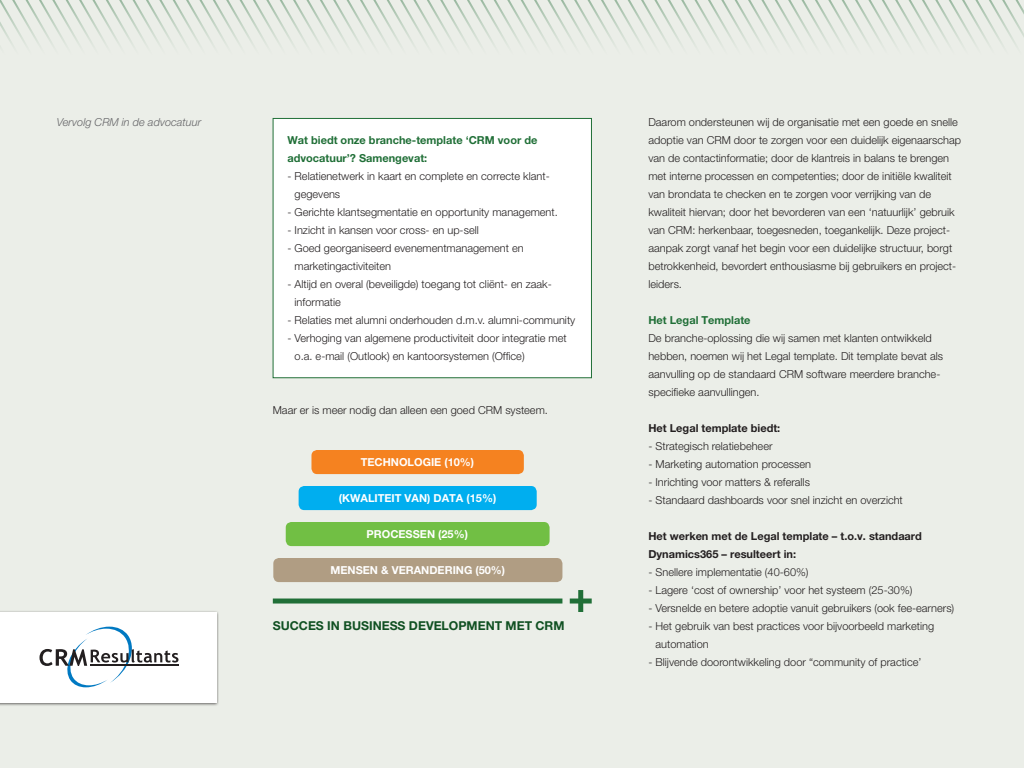
<style>
.page{position:relative;width:1024px;height:768px;background:#ebeee8}
.page>*{position:absolute;margin:0;border:0;box-sizing:border-box;transform-origin:0 0}
.t1{font:700 12.2px "Helvetica Neue LT Pro";color:#105022}
.t2{font:300 11px/18px "Helvetica Neue LT Pro";color:#231f20}
.t3{font:700 11px/18px "Helvetica Neue LT Pro";color:#231f20}
.t4{font:700 11px/18px "Helvetica Neue LT Pro";color:#206f37}
.t5{font:700 11px "Helvetica Neue LT Pro";color:#fff}
.t6{font:italic 300 11px "Helvetica Neue LT Pro";color:#636366}
</style>
<div class="page">
<svg style="left:0;top:0;width:1024px;height:45px"></svg>
<div style="left:0;top:610px;width:219px;height:96px;background:#231f20;opacity:.75"></div>
<div style="left:0;top:612px;width:216px;height:90px;background:#fff"></div>
<svg style="left:39px;top:627px;width:139px;height:60px"></svg>
<hr style="left:90px;top:665px;width:89px;height:1px;background:#231f20">
<div style="left:273px;top:118px;width:318px;height:260px;background:#fff"></div>
<div style="left:273px;top:118px;width:319px;height:260px;border:1px solid #206f37"></div>
<div style="left:273px;top:558px;width:289px;height:24px;background:#b09d83;border-radius:6px"></div>
<div style="left:286px;top:522px;width:264px;height:24px;background:#71bf44;border-radius:6px"></div>
<div style="left:299px;top:486px;width:238px;height:24px;background:#00aeef;border-radius:6px"></div>
<div style="left:311px;top:450px;width:213px;height:24px;background:#f58220;border-radius:6px"></div>
<div style="left:273px;top:599px;width:289px;height:5px;background:#206f37"></div>
<div style="left:570px;top:599px;width:22px;height:5px;background:#206f37"></div>
<div style="left:578px;top:590px;width:5px;height:22px;background:#206f37"></div>
<p class="t6" style="left:57px;top:115px;width:146px">Vervolg CRM in de advocatuur</p>
<p class="t4" style="left:288px;top:131px;width:251px">Wat biedt onze branche-template ‘CRM voor de advocatuur’? Samengevat:</p>
<p class="t2" style="left:295px;top:167px;width:257px;text-indent:-7px">- Relatienetwerk in kaart en complete en correcte klant&shy;gegevens</p>
<p class="t2" style="left:288px;top:203px;width:272px">- Gerichte klantsegmentatie en opportunity management.</p>
<p class="t2" style="left:288px;top:221px;width:193px">- Inzicht in kansen voor cross- en up-sell</p>
<p class="t2" style="left:295px;top:239px;width:231px;text-indent:-7px">- Goed georganiseerd evenementmanagement en marketingactiviteiten</p>
<p class="t2" style="left:295px;top:275px;width:259px;text-indent:-7px">- Altijd en overal (beveiligde) toegang tot cliënt- en zaak&shy;informatie</p>
<p class="t2" style="left:288px;top:311px;width:289px">- Relaties met alumni onderhouden d.m.v. alumni-community</p>
<p class="t2" style="left:295px;top:329px;width:274px;text-indent:-7px">- Verhoging van algemene productiviteit door integratie met o.a. e-mail (Outlook) en kantoorsystemen (Office)</p>
<p class="t2" style="left:273px;top:401px;width:277px">Maar er is meer nodig dan alleen een goed CRM systeem.</p>
<p class="t5" style="left:361px;top:455px;width:115px">TECHNOLOGIE (10%)</p>
<p class="t5" style="left:339px;top:491px;width:159px">(KWALITEIT VAN) DATA (15%)</p>
<p class="t5" style="left:367px;top:527px;width:103px">PROCESSEN (25%)</p>
<p class="t5" style="left:330px;top:563px;width:176px">MENSEN &amp; VERANDERING (50%)</p>
<p class="t1" style="left:273px;top:618px;width:293px">SUCCES IN BUSINESS DEVELOPMENT MET CRM</p>
<p class="t2" style="left:648px;top:113px;width:314px">Daarom ondersteunen wij de organisatie met een goede en snelle adoptie van CRM door te zorgen voor een duidelijk eigenaarschap van de contactinformatie; door de klantreis in balans te brengen met interne processen en competenties; door de initiële kwaliteit van brondata te checken en te zorgen voor verrijking van de kwaliteit hiervan; door het bevorderen van een ‘natuurlijk’ gebruik van CRM: herkenbaar, toegesneden, toegankelijk. Deze project&shy;aanpak zorgt vanaf het begin voor een duidelijke structuur, borgt betrokkenheid, bevordert enthousiasme bij gebruikers en project&shy;leiders.</p>
<p class="t4" style="left:648px;top:311px;width:104px">Het Legal Template</p>
<p class="t2" style="left:648px;top:329px;width:296px">De branche-oplossing die wij samen met klanten ontwikkeld hebben, noemen wij het Legal template. Dit template bevat als aanvulling op de standaard CRM software meerdere branche&shy;specifieke aanvullingen.</p>
<p class="t3" style="left:648px;top:419px;width:133px">Het Legal template biedt:</p>
<p class="t2" style="left:648px;top:437px;width:126px">- Strategisch relatiebeheer</p>
<p class="t2" style="left:648px;top:455px;width:164px">- Marketing automation processen</p>
<p class="t2" style="left:648px;top:473px;width:163px">- Inrichting voor matters &amp; referalls</p>
<p class="t2" style="left:648px;top:491px;width:256px">- Standaard dashboards voor snel inzicht en overzicht</p>
<p class="t3" style="left:648px;top:527px;width:275px">Het werken met de Legal template – t.o.v. standaard<br>Dynamics365 – resulteert in:</p>
<p class="t2" style="left:648px;top:563px;width:162px">- Snellere implementatie (40-60%)</p>
<p class="t2" style="left:648px;top:581px;width:266px">- Lagere ‘cost of ownership’ voor het systeem (25-30%)</p>
<p class="t2" style="left:648px;top:599px;width:307px">- Versnelde en betere adoptie vanuit gebruikers (ook fee-earners)</p>
<p class="t2" style="left:656px;top:617px;width:280px;text-indent:-7px">- Het gebruik van best practices voor bijvoorbeeld marketing automation</p>
<p class="t2" style="left:648px;top:653px;width:275px">- Blijvende doorontwikkeling door “community of practice’</p>
</div>
